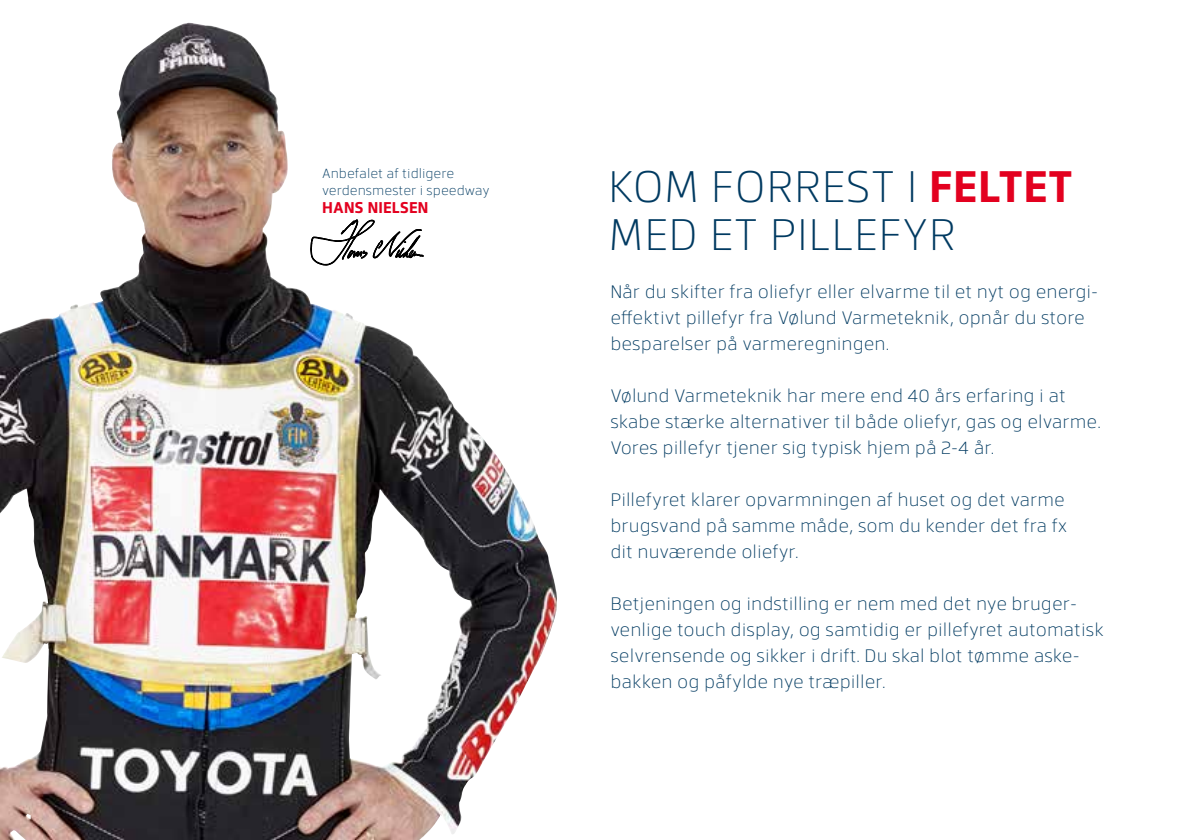
<style>
.page{position:relative;width:1191px;height:840px;background:#fff}
.page>*{position:absolute;margin:0;border:0;box-sizing:border-box;transform-origin:0 0}
.t1{font:300 44px/48px "Facto";letter-spacing:.01em;color:#003a61}
.t2{font:300 18px/26px "Facto";color:#003a61}
.t3{font:700 15.6px "Facto";letter-spacing:.01em;color:#e3001f}
.t4{font:300 13.2px/16.8px "Facto";color:#003a61}
.s1{font-weight:700;color:#e3001f}
</style>
<div class="page">
<img style="left:0;top:23px;width:557px;height:816px">
<svg style="left:310px;top:212px;width:114px;height:64px"></svg>
<div style="left:410px;top:237px;width:8px;height:11px;border:1px solid #000"></div>
<p class="t4" style="left:322px;top:164px;width:169px">Anbefalet af tidligere verdensmester i speedway</p>
<p class="t3" style="left:322px;top:196px;width:107px">HANS NIELSEN</p>
<h1 class="t1" style="left:608px;top:160px;width:466px">KOM FORREST I <span class="s1">FELTET<br></span>MED ET PILLEFYR</h1>
<p class="t2" style="left:610px;top:277px;width:489px">Når du skifter fra oliefyr eller elvarme til et nyt og energi&shy;effektivt pillefyr fra Vølund Varmeteknik, opnår du store besparelser på varmeregningen.</p>
<p class="t2" style="left:610px;top:381px;width:492px">Vølund Varmeteknik har mere end 40 års erfaring i at skabe stærke alternativer til både oliefyr, gas og elvarme.<br>Vores pillefyr tjener sig typisk hjem på 2-4 år.</p>
<p class="t2" style="left:610px;top:485px;width:458px">Pillefyret klarer opvarmningen af huset og det varme brugsvand på samme måde, som du kender det fra fx dit nuværende oliefyr.</p>
<p class="t2" style="left:610px;top:589px;width:495px">Betjeningen og indstilling er nem med det nye bruger&shy;venlige touch display, og samtidig er pillefyret automatisk selvrensende og sikker i drift. Du skal blot tømme aske&shy;bakken og påfylde nye træpiller.</p>
</div>
